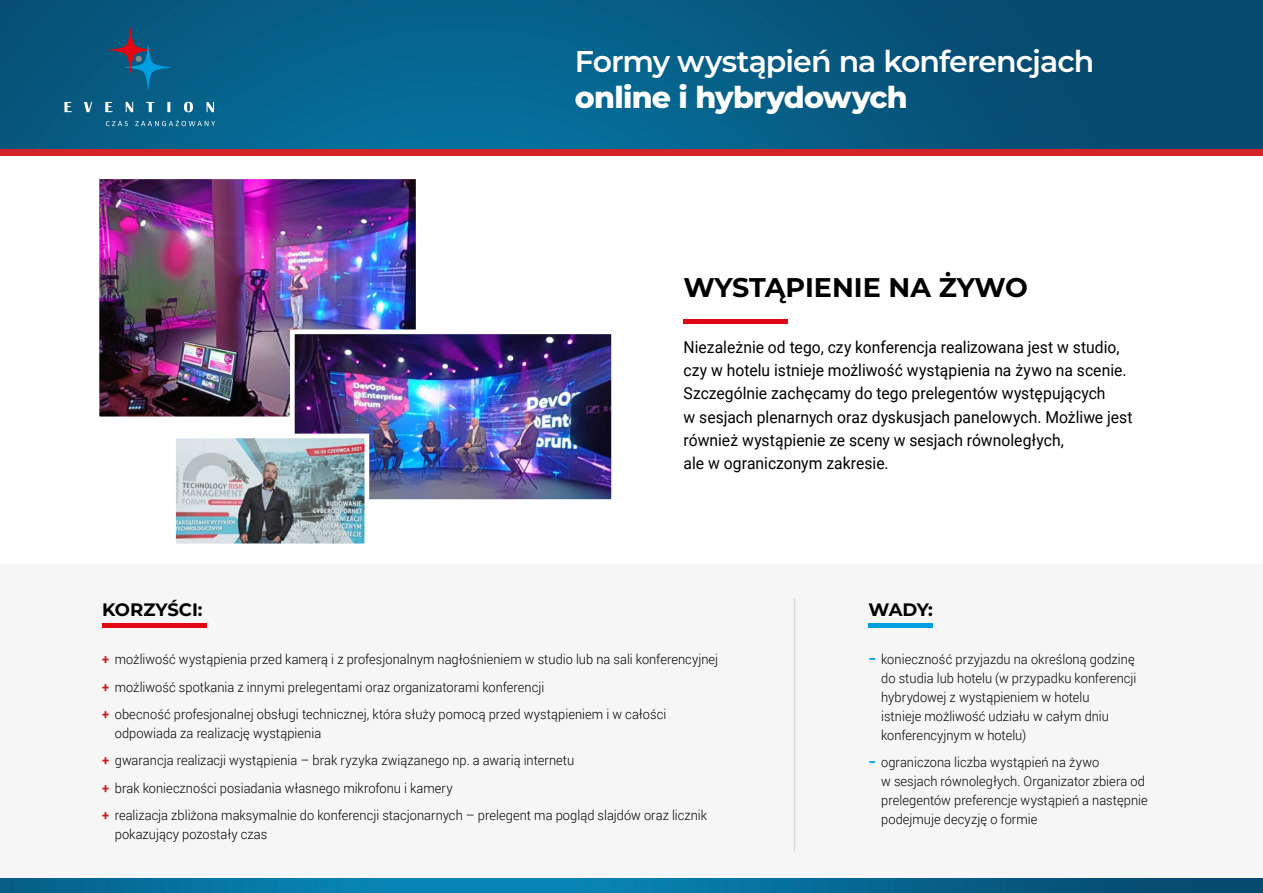
<style>
.page{position:relative;width:1263px;height:893px;background:#fff}
.page>*{position:absolute;margin:0;border:0;box-sizing:border-box;transform-origin:0 0}
.t1{font:600 30px "Montserrat";letter-spacing:-.03em;color:#fff}
.t2{font:800 30px "Montserrat";letter-spacing:-.02em;color:#fff}
.t3{font:700 27px "Montserrat";color:#000}
.t4{font:700 18px "Montserrat";color:#000}
.t5{font:16.5px/23.1px "Roboto";color:#000;scale:.95 1}
.t6{font:300 13.5px/18.9px "Roboto";letter-spacing:.005em;color:#000;scale:.95 1}
.s1{font-weight:700;color:#cd171a}
.s2{font-weight:700;font-size:16.2px;color:#009fe3}
</style>
<div class="page">
<div style="left:0;top:564px;width:1263px;height:329px;background:#f6f6f6"></div>
<img style="left:0;top:0;width:1263px;height:149px">
<div style="left:0;top:149px;width:1263px;height:7px;background:#d12429"></div>
<svg style="left:64px;top:102px;width:150px;height:10px"></svg>
<svg style="left:106px;top:120px;width:109px;height:6px"></svg>
<svg style="left:106px;top:26px;width:67px;height:66px;background:#175980"></svg>
<hr style="left:684px;top:319px;width:104px;height:4px;background:#e30613">
<hr style="left:102px;top:624px;width:104px;height:4px;background:#e30613">
<hr style="left:868px;top:624px;width:65px;height:4px;background:#009fe3">
<hr style="left:794px;top:599px;width:1px;height:252px;background:#dadada">
<img style="left:99px;top:179px;width:317px;height:238px">
<img style="left:288px;top:327px;width:324px;height:173px">
<img style="left:175px;top:431px;width:197px;height:113px">
<img style="left:0;top:879px;width:1263px;height:14px">
<h1 class="t1" style="left:575px;top:40px;width:521px">Formy wystąpień na konferencjach</h1>
<h1 class="t2" style="left:575px;top:75px;width:334px">online i hybrydowych</h1>
<h2 class="t3" style="left:684px;top:268px;width:346px">WYSTĄPIENIE NA ŻYWO</h2>
<p class="t5" style="left:684px;top:335px;width:474px">Niezależnie od tego, czy konferencja realizowana jest w studio, czy w hotelu istnieje możliwość wystąpienia na żywo na scenie.<br>Szczególnie zachęcamy do tego prelegentów występujących<br>w sesjach plenarnych oraz dyskusjach panelowych. Możliwe jest również wystąpienie ze sceny w sesjach równoległych,<br>ale w ograniczonym zakresie.</p>
<h3 class="t4" style="left:102px;top:597px;width:102px">KORZYŚCI:</h3>
<h3 class="t4" style="left:868px;top:597px;width:66px">WADY:</h3>
<p class="t6" style="left:102px;top:645px;width:650px;line-height:27.5px"><span class="s1">+</span> możliwość wystąpienia przed kamerą i z profesjonalnym nagłośnieniem w studio lub na sali konferencyjnej <span class="s1">+</span> możliwość spotkania z innymi prelegentami oraz organizatorami konferencji<br><span class="s1">+</span> obecność profesjonalnej obsługi technicznej, która służy pomocą przed wystąpieniem i w całości</p>
<p class="t6" style="left:102px;top:719px;width:638px;line-height:27.5px;text-indent:13px">odpowiada za realizację wystąpienia<br><span class="s1">+</span> gwarancja realizacji wystąpienia – brak ryzyka związanego np. a awarią internetu<br><span class="s1">+</span> brak konieczności posiadania własnego mikrofonu i kamery<br><span class="s1">+</span> realizacja zbliżona maksymalnie do konferencji stacjonarnych – prelegent ma pogląd slajdów oraz licznik</p>
<p class="t6" style="left:115px;top:824px;width:162px">pokazujący pozostały czas</p>
<p class="t6" style="left:881px;top:650px;width:270px;text-indent:-13px"><span class="s2">-</span> konieczność przyjazdu na określoną godzinę do studia lub hotelu (w przypadku konferencji hybrydowej z wystąpieniem w hotelu<br>istnieje możliwość udziału w całym dniu konferencyjnym w hotelu)</p>
<p class="t6" style="left:881px;top:753px;width:282px;text-indent:-13px"><span class="s2">-</span> ograniczona liczba wystąpień na żywo<br>w sesjach równoległych. Organizator zbiera od prelegentów preferencje wystąpień a następnie podejmuje decyzję o formie</p>
</div>
